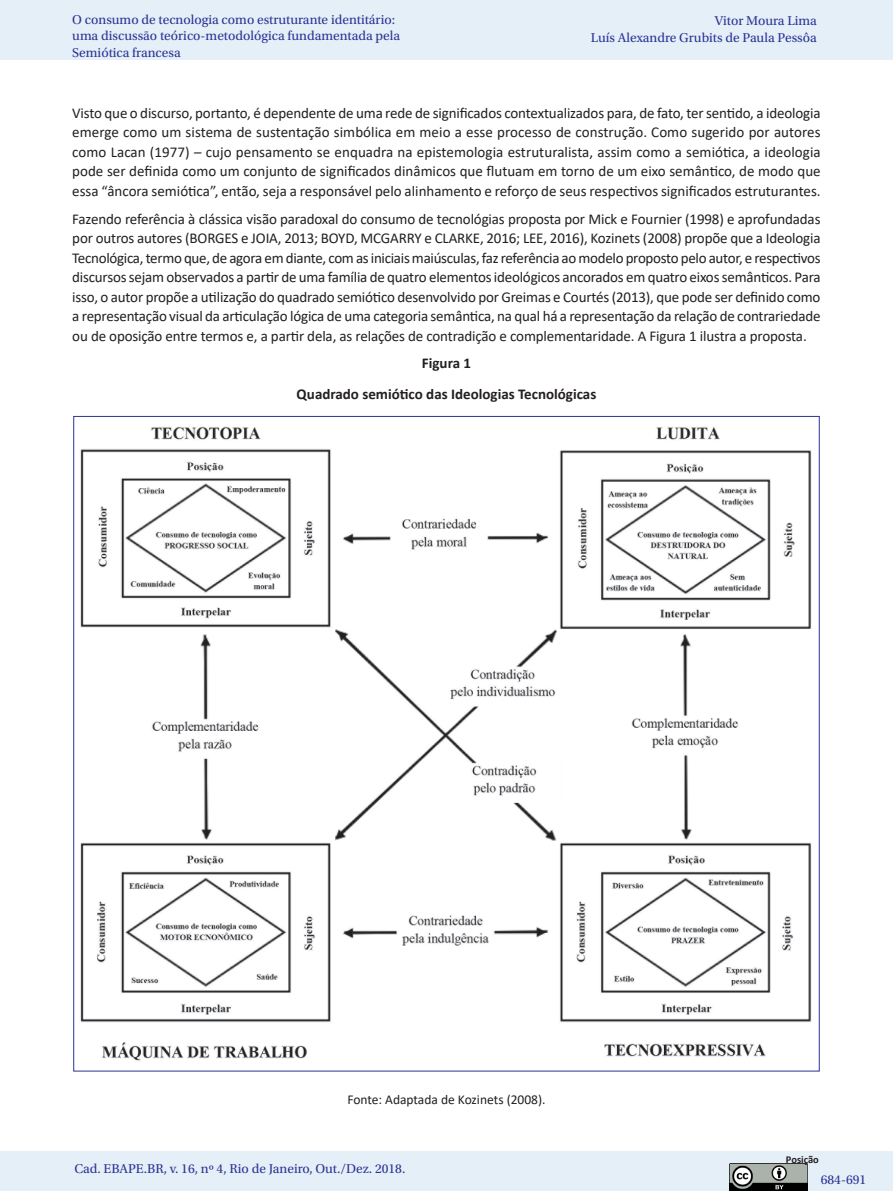
<style>
.page{position:relative;width:893px;height:1191px;background:#fff}
.page>*{position:absolute;margin:0;border:0;box-sizing:border-box;transform-origin:0 0}
._06_0_texto{font:15px/19.5px "Calibri";letter-spacing:-.01em;color:#231f20;text-align:justify}
._08_2_tabela_titulo{font:700 15px "Calibri";color:#231f20}
.t1{font:13.5px/16.5px "Utopia Std";color:#2b3393}
._00__fonte_legenda_f{font:13.5px "Calibri";color:#231f20}
.t2{font:700 10.5px "Calibri";letter-spacing:-.005em;color:#231f20}
</style>
<div class="page">
<div style="left:0;top:1151px;width:893px;height:40px;background:#e4eff8"></div>
<img style="left:730px;top:1163px;width:77px;height:27px">
<div style="left:0;top:0;width:893px;height:60px;background:#e4eff8"></div>
<img style="left:80px;top:426px;width:732px;height:635px">
<p class="t1" style="left:72px;top:11px;width:329px">O consumo de tecnologia como estruturante identitário: uma discussão teórico-metodológica fundamentada pela<br>Semiótica francesa</p>
<p class="t1" style="left:591px;top:13px;width:228px;text-align:right">Vitor Moura Lima<br>Luís Alexandre Grubits de Paula Pessôa</p>
<p class="_06_0_texto" style="left:72px;top:102px;width:750px">Visto que o discurso, portanto, é dependente de uma rede de significados contextualizados para, de fato, ter sentido, a ideologia emerge como um sistema de sustentação simbólica em meio a esse processo de construção. Como sugerido por autores como Lacan (1977) – cujo pensamento se enquadra na epistemologia estruturalista, assim como a semiótica, a ideologia pode ser definida como um conjunto de significados dinâmicos que flutuam em torno de um eixo semântico, de modo que essa “âncora semiótica”, então, seja a responsável pelo alinhamento e reforço de seus respectivos significados estruturantes.</p>
<p class="_06_0_texto" style="left:72px;top:208px;width:750px">Fazendo referência à clássica visão paradoxal do consumo de tecnológias proposta por Mick e Fournier (1998) e aprofundadas por outros autores (BORGES e JOIA, 2013; BOYD, MCGARRY e CLARKE, 2016; LEE, 2016), Kozinets (2008) propõe que a Ideologia Tecnológica, termo que, de agora em diante, com as iniciais maiúsculas, faz referência ao modelo proposto pelo autor, e respectivos discursos sejam observados a partir de uma família de quatro elementos ideológicos ancorados em quatro eixos semânticos. Para isso, o autor propõe a utilização do quadrado semiótico desenvolvido por Greimas e Courtés (2013), que pode ser definido como a representação visual da articulação lógica de uma categoria semântica, na qual há a representação da relação de contrariedade ou de oposição entre termos e, a partir dela, as relações de contradição e complementaridade. A Figura 1 ilustra a proposta.</p>
<p class="_08_2_tabela_titulo" style="left:422px;top:352px;width:51px">Figura 1</p>
<p class="_08_2_tabela_titulo" style="left:297px;top:384px;width:301px">Quadrado semiótico das Ideologias Tecnológicas</p>
<p class="_00__fonte_legenda_f" style="left:347px;top:1090px;width:200px">Fonte: Adaptada de Kozinets (2008).</p>
<p class="t1" style="left:74px;top:1160px;width:333px">Cad. EBAPE.BR, v. 16, nº 4, Rio de Janeiro, Out./Dez. 2018.</p>
<p class="t2" style="left:786px;top:1152px;width:34px">Posição</p>
<p class="t1" style="left:821px;top:1171px;width:47px">684-691</p>
</div>
